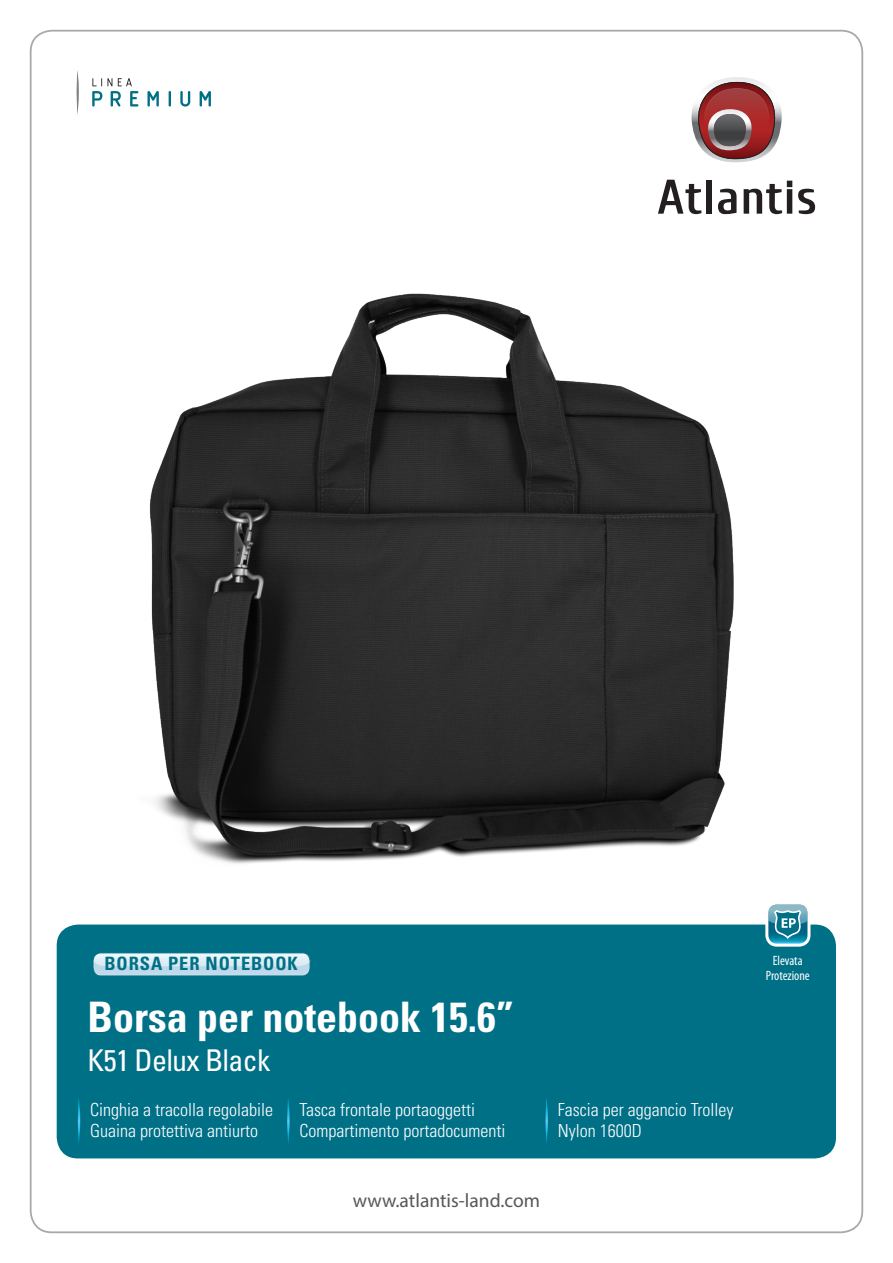
<style>
.page{position:relative;width:893px;height:1263px;background:#fff}
.page>*{position:absolute;margin:0;border:0;box-sizing:border-box;transform-origin:0 0}
.t1{font:700 condensed 42px "Univers LT Std";color:#fff}
.t2{font:condensed 30px "Univers LT Std";letter-spacing:-.025em;color:#fff}
.t3{font:19.5px "Myriad Pro";color:#57585a}
.t4{font:700 condensed 18.45px "Univers LT Std";letter-spacing:.05em;color:#007087}
.t5{font:300 condensed 18px/21px "Univers LT Std";color:#fff}
.t6{font:condensed 13.5px/15px "Myriad Pro";color:#fff;text-align:center}
</style>
<div class="page">
<div style="left:57px;top:924px;width:779px;height:234px;background:#007087;border-radius:21px"></div>
<svg style="left:93px;top:953px;width:218px;height:23px"></svg>
<svg style="left:78px;top:1098px;width:2px;height:45px"></svg>
<svg style="left:287px;top:1098px;width:3px;height:45px"></svg>
<div style="left:765px;top:901px;width:45px;height:46px;border:3px solid #fff;border-radius:10px"></div>
<svg style="left:767px;top:903px;width:42px;height:42px"></svg>
<img style="left:149px;top:293px;width:585px;height:571px">
<svg style="left:545px;top:1098px;width:3px;height:45px"></svg>
<hr style="left:77px;top:70px;width:2px;height:45px;background:#808285;border-radius:50%">
<svg style="left:92px;top:78px;width:119px;height:29px"></svg>
<svg style="left:658px;top:180px;width:43px;height:34px"></svg>
<div style="left:706px;top:180px;width:6px;height:34px;background:#231f20"></div>
<svg style="left:718px;top:189px;width:18px;height:25px"></svg>
<svg style="left:744px;top:181px;width:48px;height:33px"></svg>
<svg style="left:798px;top:189px;width:17px;height:25px"></svg>
<svg style="left:691px;top:77px;width:91px;height:85px"></svg>
<p class="t4" style="left:104px;top:952px;width:195px">BORSA PER NOTEBOOK</p>
<h1 class="t1" style="left:88px;top:991px;width:428px">Borsa per notebook 15.6”</h1>
<h2 class="t2" style="left:88px;top:1041px;width:184px">K51 Delux Black</h2>
<p class="t5" style="left:300px;top:1099px;width:207px">Tasca frontale portaoggetti<br>Compartimento portadocumenti</p>
<p class="t5" style="left:90px;top:1099px;width:184px">Cinghia a tracolla regolabile<br>Guaina protettiva antiurto</p>
<p class="t5" style="left:558px;top:1099px;width:177px">Fascia per aggancio Trolley<br>Nylon 1600D</p>
<p class="t3" style="left:353px;top:1188px;width:189px">www.atlantis-land.com</p>
<p class="t6" style="left:766px;top:953px;width:46px">Elevata<br>Protezione</p>
</div>
